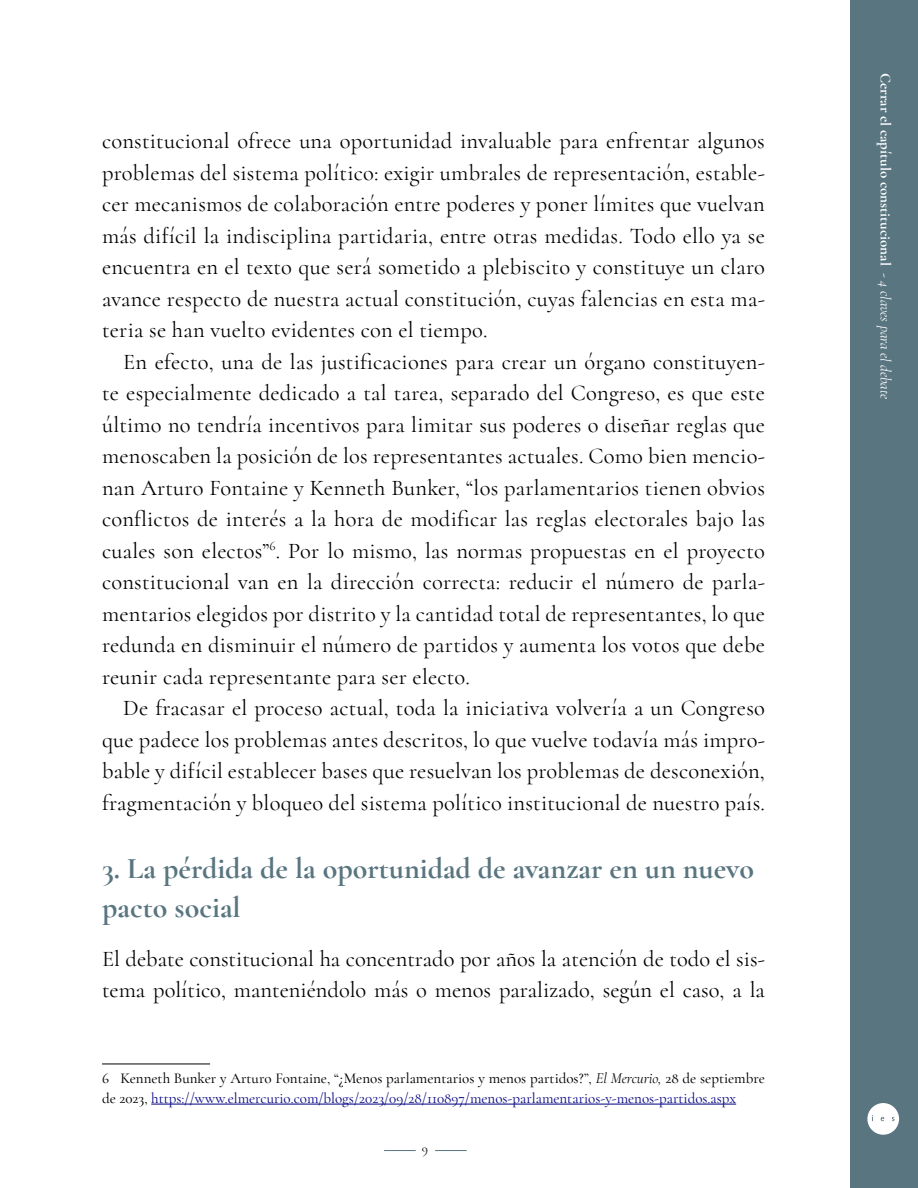
<style>
.page{position:relative;width:918px;height:1188px;background:#fff}
.page>*{position:absolute;margin:0;border:0;box-sizing:border-box;transform-origin:0 0}
.t1{font:700 30px/39px "Cormorant Garamond";color:#597580}
.t2{font:22.5px/31.5px "Cormorant";letter-spacing:.01em;color:#000;text-align:justify}
.t3{font:15px/19.5px "Cormorant Garamond";color:#000080}
.t4{font:700 15px "Cormorant";color:#fff}
.t5{font:13.5px "Cormorant Garamond";color:#000}
.s1{font-weight:500;color:#000}
.s2{font-style:italic;color:#000}
.s3{font-weight:400}
.s4{font-weight:400;font-style:italic}
</style>
<div class="page">
<div style="left:850px;top:0;width:68px;height:1188px;background:#597580"></div>
<div style="left:867px;top:1103px;width:32px;height:32px;background:#fff;border-radius:50%"></div>
<svg style="left:881px;top:1117px;width:3px;height:4px"></svg>
<hr style="left:384px;top:1150px;width:32px;height:1px;background:#597580">
<hr style="left:435px;top:1150px;width:32px;height:1px;background:#597580">
<hr style="left:102px;top:1064px;width:108px;height:1px;background:#000">
<hr style="left:151px;top:1104px;width:585px;height:1px;background:#000080">
<p class="t2" style="left:102px;top:125px;width:664px">constitucional ofrece una oportunidad invaluable para enfrentar algunos problemas del sistema político: exigir umbrales de representación, estable&shy;cer mecanismos de colaboración entre poderes y poner límites que vuelvan más difícil la indisciplina partidaria, entre otras medidas. Todo ello ya se encuentra en el texto que será sometido a plebiscito y constituye un claro avance respecto de nuestra actual constitución, cuyas falencias en esta ma&shy;teria se han vuelto evidentes con el tiempo.</p>
<p class="t2" style="left:102px;top:346px;width:664px;text-indent:21px">En efecto, una de las justificaciones para crear un órgano constituyen&shy;te especialmente dedicado a tal tarea, separado del Congreso, es que este último no tendría incentivos para limitar sus poderes o diseñar reglas que menoscaben la posición de los representantes actuales. Como bien mencio&shy;nan Arturo Fontaine y Kenneth Bunker, “los parlamentarios tienen obvios conflictos de interés a la hora de modificar las reglas electorales bajo las cuales son electos”<sup>6</sup>. Por lo mismo, las normas propuestas en el proyecto constitucional van en la dirección correcta: reducir el número de parla&shy;mentarios elegidos por distrito y la cantidad total de representantes, lo que redunda en disminuir el número de partidos y aumenta los votos que debe reunir cada representante para ser electo.</p>
<p class="t2" style="left:102px;top:692px;width:664px;text-indent:21px">De fracasar el proceso actual, toda la iniciativa volvería a un Congreso que padece los problemas antes descritos, lo que vuelve todavía más impro&shy;bable y difícil establecer bases que resuelvan los problemas de desconexión, fragmentación y bloqueo del sistema político institucional de nuestro país.</p>
<h1 class="t1" style="left:102px;top:849px;width:654px">3. La pérdida de la oportunidad de avanzar en un nuevo pacto social</h1>
<p class="t2" style="left:102px;top:943px;width:664px">El debate constitucional ha concentrado por años la atención de todo el sis&shy;tema político, manteniéndolo más o menos paralizado, según el caso, a la</p>
<p class="t3" style="left:102px;top:1069px;width:664px"><span class="s1">6 Kenneth Bunker y Arturo Fontaine, “¿Menos parlamentarios y menos partidos?”,</span> <span class="s2">El Mercurio,</span> <span class="s1">28 de septiembre de 2023,</span> https://www.elmercurio.com/blogs/2023/09/28/110897/menos-parlamentarios-y-menos-partidos.aspx</p>
<p class="t5" style="left:422px;top:1141px;width:8px">9</p>
<p class="t4" style="left:895px;top:73px;width:328px;rotate:90deg">Cerrar el capítulo constitucional <span class="s3">-</span> <span class="s4">4 claves para el debate</span></p>
</div>
